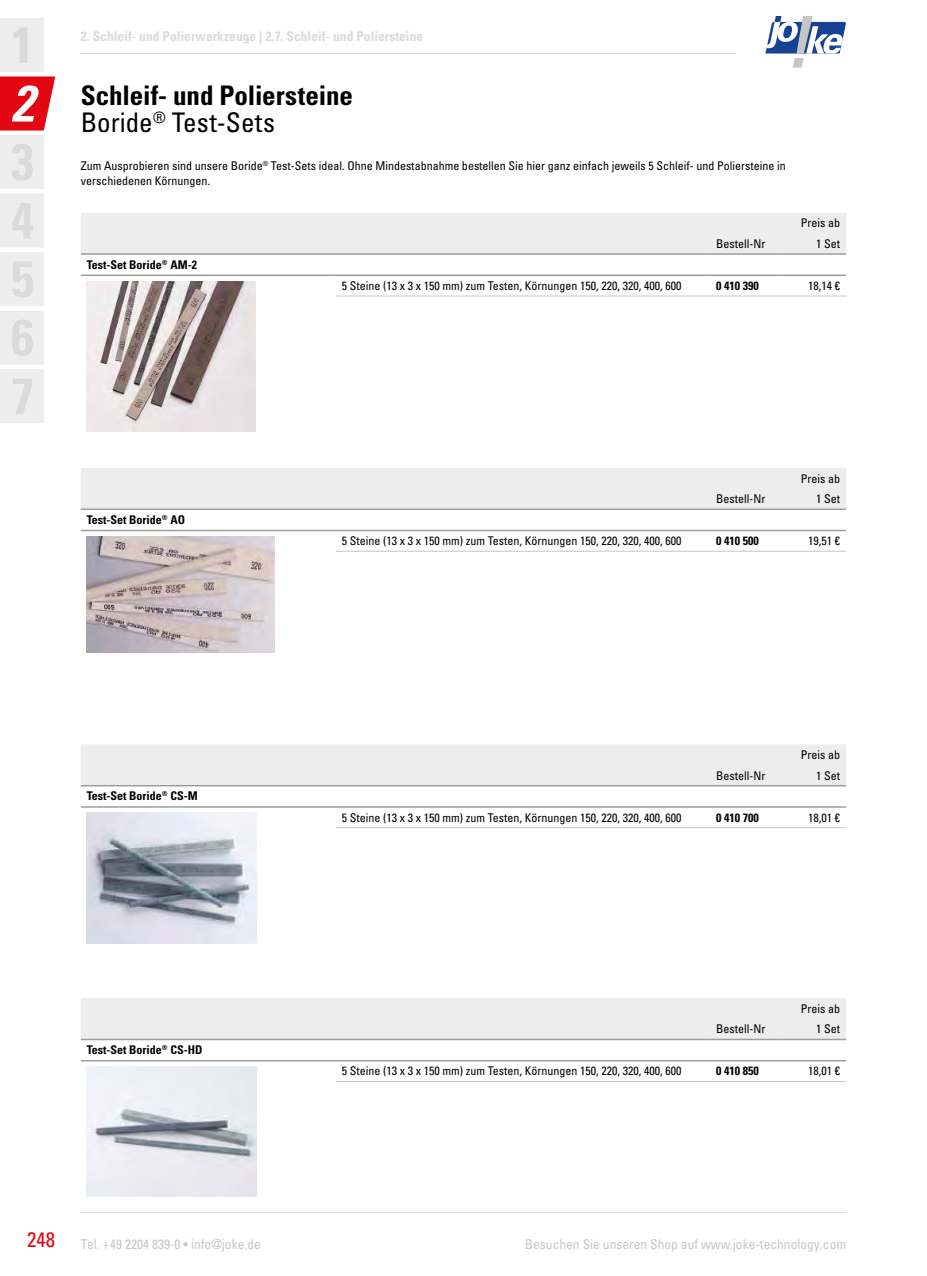
<style>
.page{position:relative;width:927px;height:1276px;background:#fff}
.page>*{position:absolute;margin:0;border:0;box-sizing:border-box;transform-origin:0 0}
.t1{font:italic 700 condensed 51px "Univers LT Pro";color:#fff}
.t2{font:700 condensed 27px "Univers LT Pro";letter-spacing:-.005em;color:#000}
.t3{font:condensed 27px "Univers LT Pro";color:#000}
.t4{font:condensed 13.5px "Univers LT Pro";color:#c6c6c6}
.t5{font:700 condensed 13.5px "Univers LT Pro";color:#dadada}
.t6{font:condensed 12px/20.7px "Univers LT Pro";color:#000;text-align:right}
.t7{font:700 condensed 12px "Univers LT Pro";color:#000}
</style>
<div class="page">
<hr style="left:81px;top:1212px;width:765px;height:1px;background:#dadada">
<hr style="left:81px;top:53px;width:655px;height:1px;background:#dadada">
<svg style="left:765px;top:16px;width:81px;height:52px"></svg>
<svg style="left:0;top:18px;width:55px;height:405px"></svg>
<img style="left:87px;top:1066px;width:170px;height:131px">
<img style="left:87px;top:813px;width:170px;height:130px">
<img style="left:87px;top:536px;width:187px;height:116px">
<img style="left:87px;top:281px;width:168px;height:150px">
<div style="left:81px;top:213px;width:765px;height:40px;background:#ededed"></div>
<hr style="left:81px;top:253px;width:255px;height:2px;background:#9d9d9c">
<hr style="left:336px;top:253px;width:374px;height:2px;background:#9d9d9c">
<hr style="left:710px;top:253px;width:68px;height:2px;background:#9d9d9c">
<hr style="left:778px;top:274px;width:68px;height:2px;background:#9d9d9c">
<hr style="left:778px;top:296px;width:68px;height:1px;background:#c6c6c6">
<hr style="left:710px;top:274px;width:68px;height:2px;background:#9d9d9c">
<hr style="left:710px;top:296px;width:68px;height:1px;background:#c6c6c6">
<hr style="left:336px;top:274px;width:374px;height:2px;background:#9d9d9c">
<hr style="left:336px;top:296px;width:374px;height:1px;background:#c6c6c6">
<hr style="left:81px;top:274px;width:255px;height:2px;background:#9d9d9c">
<hr style="left:778px;top:253px;width:68px;height:2px;background:#9d9d9c">
<div style="left:81px;top:468px;width:765px;height:40px;background:#ededed"></div>
<hr style="left:81px;top:508px;width:255px;height:2px;background:#9d9d9c">
<hr style="left:336px;top:508px;width:374px;height:2px;background:#9d9d9c">
<hr style="left:710px;top:508px;width:68px;height:2px;background:#9d9d9c">
<hr style="left:778px;top:530px;width:68px;height:1px;background:#9d9d9c">
<hr style="left:778px;top:551px;width:68px;height:1px;background:#c6c6c6">
<hr style="left:710px;top:530px;width:68px;height:1px;background:#9d9d9c">
<hr style="left:710px;top:551px;width:68px;height:1px;background:#c6c6c6">
<hr style="left:336px;top:530px;width:374px;height:1px;background:#9d9d9c">
<hr style="left:336px;top:551px;width:374px;height:1px;background:#c6c6c6">
<hr style="left:81px;top:530px;width:255px;height:1px;background:#9d9d9c">
<hr style="left:778px;top:508px;width:68px;height:2px;background:#9d9d9c">
<div style="left:81px;top:744px;width:765px;height:41px;background:#ededed"></div>
<hr style="left:81px;top:785px;width:255px;height:1px;background:#9d9d9c">
<hr style="left:336px;top:785px;width:374px;height:1px;background:#9d9d9c">
<hr style="left:710px;top:785px;width:68px;height:1px;background:#9d9d9c">
<hr style="left:778px;top:806px;width:68px;height:1px;background:#9d9d9c">
<hr style="left:778px;top:827px;width:68px;height:1px;background:#c6c6c6">
<hr style="left:710px;top:806px;width:68px;height:1px;background:#9d9d9c">
<hr style="left:710px;top:827px;width:68px;height:1px;background:#c6c6c6">
<hr style="left:336px;top:806px;width:374px;height:1px;background:#9d9d9c">
<hr style="left:336px;top:827px;width:374px;height:1px;background:#c6c6c6">
<hr style="left:81px;top:806px;width:255px;height:1px;background:#9d9d9c">
<hr style="left:778px;top:785px;width:68px;height:1px;background:#9d9d9c">
<div style="left:81px;top:998px;width:765px;height:40px;background:#ededed"></div>
<hr style="left:81px;top:1038px;width:255px;height:2px;background:#9d9d9c">
<hr style="left:336px;top:1038px;width:374px;height:2px;background:#9d9d9c">
<hr style="left:710px;top:1038px;width:68px;height:2px;background:#9d9d9c">
<hr style="left:778px;top:1060px;width:68px;height:1px;background:#9d9d9c">
<hr style="left:778px;top:1081px;width:68px;height:1px;background:#c6c6c6">
<hr style="left:710px;top:1060px;width:68px;height:1px;background:#9d9d9c">
<hr style="left:710px;top:1081px;width:68px;height:1px;background:#c6c6c6">
<hr style="left:336px;top:1060px;width:374px;height:1px;background:#9d9d9c">
<hr style="left:336px;top:1081px;width:374px;height:1px;background:#c6c6c6">
<hr style="left:81px;top:1060px;width:255px;height:1px;background:#9d9d9c">
<hr style="left:778px;top:1038px;width:68px;height:2px;background:#9d9d9c">
<h1 class="t1" style="left:11px;top:72px;width:24px">2</h1>
<p class="t5" style="left:81px;top:27px;width:344px">2. Schleif- und Polierwerkzeuge | 2.7. Schleif- und Poliersteine</p>
<h2 class="t2" style="left:81px;top:78px;width:274px">Schleif- und Poliersteine</h2>
<h2 class="t3" style="left:81px;top:106px;width:196px">Boride<sup>®</sup> Test-Sets</h2>
<p class="t6" style="left:81px;top:159px;width:707px;line-height:14.4px;text-align:left">Zum Ausprobieren sind unsere Boride<sup>®</sup> Test-Sets ideal. Ohne Mindestabnahme bestellen Sie hier ganz einfach jeweils 5 Schleif- und Poliersteine in verschiedenen Körnungen.</p>
<p class="t7" style="left:87px;top:257px;width:112px">Test-Set Boride<sup>®</sup> AM-2</p>
<p class="t6" style="left:716px;top:233px;width:51px">Bestell-Nr</p>
<p class="t6" style="left:801px;top:213px;width:41px">Preis ab<br>1 Set</p>
<p class="t6" style="left:342px;top:275px;width:341px">5 Steine (13 x 3 x 150 mm) zum Testen, Körnungen 150, 220, 320, 400, 600</p>
<p class="t7" style="left:716px;top:278px;width:44px">0 410 390</p>
<p class="t6" style="left:808px;top:275px;width:33px">18,14 €</p>
<p class="t7" style="left:87px;top:512px;width:100px">Test-Set Boride<sup>®</sup> AO</p>
<p class="t6" style="left:716px;top:488px;width:51px">Bestell-Nr</p>
<p class="t6" style="left:801px;top:468px;width:41px">Preis ab<br>1 Set</p>
<p class="t6" style="left:342px;top:530px;width:341px">5 Steine (13 x 3 x 150 mm) zum Testen, Körnungen 150, 220, 320, 400, 600</p>
<p class="t7" style="left:716px;top:533px;width:44px">0 410 500</p>
<p class="t6" style="left:808px;top:530px;width:33px">19,51 €</p>
<p class="t7" style="left:87px;top:789px;width:112px">Test-Set Boride<sup>®</sup> CS-M</p>
<p class="t7" style="left:87px;top:1042px;width:117px">Test-Set Boride<sup>®</sup> CS-HD</p>
<p class="t6" style="left:716px;top:765px;width:51px">Bestell-Nr</p>
<p class="t6" style="left:801px;top:744px;width:41px">Preis ab<br>1 Set</p>
<p class="t6" style="left:342px;top:807px;width:341px">5 Steine (13 x 3 x 150 mm) zum Testen, Körnungen 150, 220, 320, 400, 600</p>
<p class="t7" style="left:716px;top:810px;width:44px">0 410 700</p>
<p class="t6" style="left:808px;top:807px;width:33px">18,01 €</p>
<p class="t6" style="left:716px;top:1018px;width:51px">Bestell-Nr</p>
<p class="t6" style="left:801px;top:998px;width:41px">Preis ab<br>1 Set</p>
<p class="t6" style="left:342px;top:1060px;width:341px">5 Steine (13 x 3 x 150 mm) zum Testen, Körnungen 150, 220, 320, 400, 600</p>
<p class="t7" style="left:716px;top:1063px;width:44px">0 410 850</p>
<p class="t6" style="left:808px;top:1060px;width:33px">18,01 €</p>
<p class="t4" style="left:27px;top:1235px;width:235px"><sup>248</sup> Tel. +49 2204 839-0 • info@joke.de</p>
<p class="t4" style="left:525px;top:1235px;width:323px">Besuchen Sie unseren Shop auf www.joke-technology.com</p>
</div>
